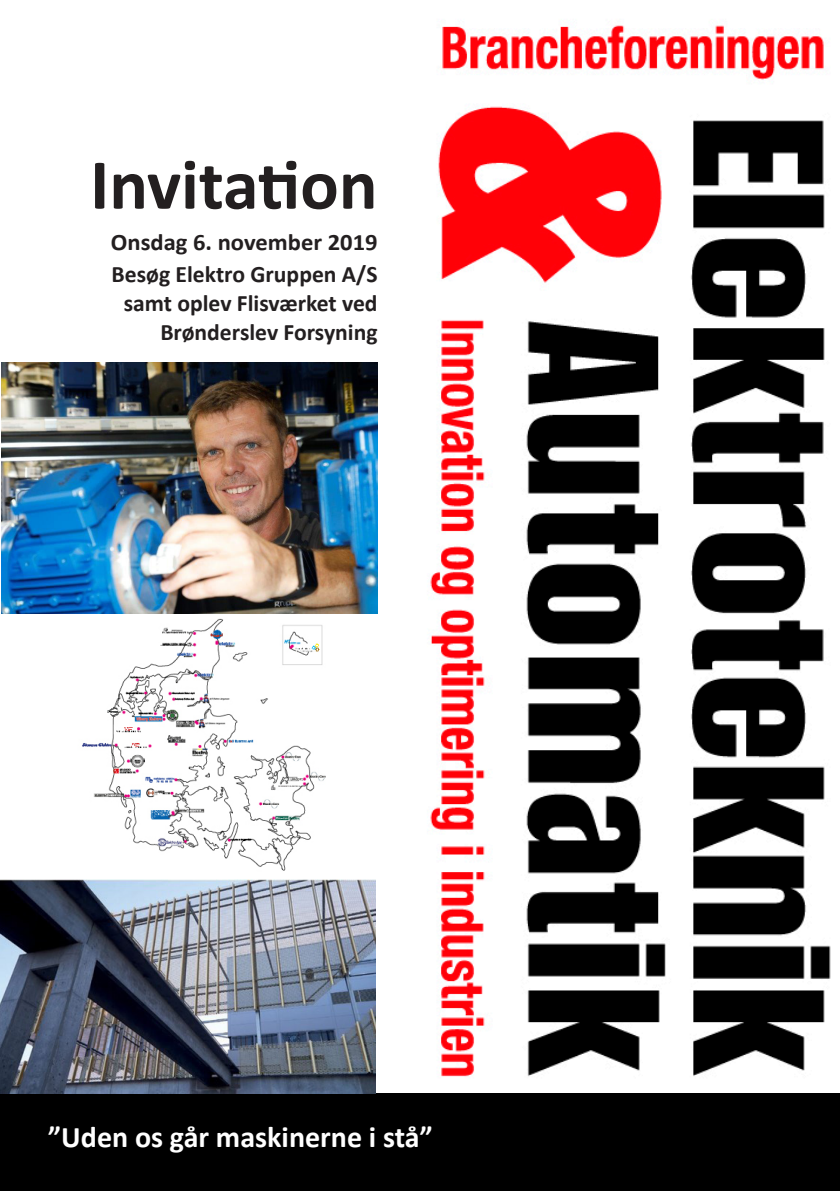
<style>
.page{position:relative;width:840px;height:1191px;background:#fff}
.page>*{position:absolute;margin:0;border:0;box-sizing:border-box;transform-origin:0 0}
.t1{font:700 72px "Calibri";color:#231f20}
.t2{font:700 30px "Calibri";color:#fff}
.t3{font:700 23.6px "Calibri";color:#231f20}
.t4{font:700 23.6px "Calibri";color:#231f20;scale:1.04 1}
</style>
<div class="page">
<img style="left:430px;top:25px;width:401px;height:1052px">
<div style="left:0;top:1093px;width:839px;height:98px;background:#000"></div>
<img style="left:1px;top:363px;width:376px;height:250px">
<img style="left:0;top:879px;width:375px;height:214px">
<img style="left:82px;top:618px;width:244px;height:253px">
<p class="t1" style="left:90px;top:139px;width:289px">Invitation</p>
<p class="t4" style="left:111px;top:227px;width:258px">Onsdag 6. november 2019</p>
<p class="t3" style="left:111px;top:259px;width:267px">Besøg Elektro Gruppen A/S</p>
<p class="t3" style="left:124px;top:288px;width:255px">samt oplev Flisværket ved</p>
<p class="t3" style="left:160px;top:317px;width:219px">Brønderslev Forsyning</p>
<p class="t2" style="left:48px;top:1117px;width:386px">”Uden os går maskinerne i stå”</p>
</div>
